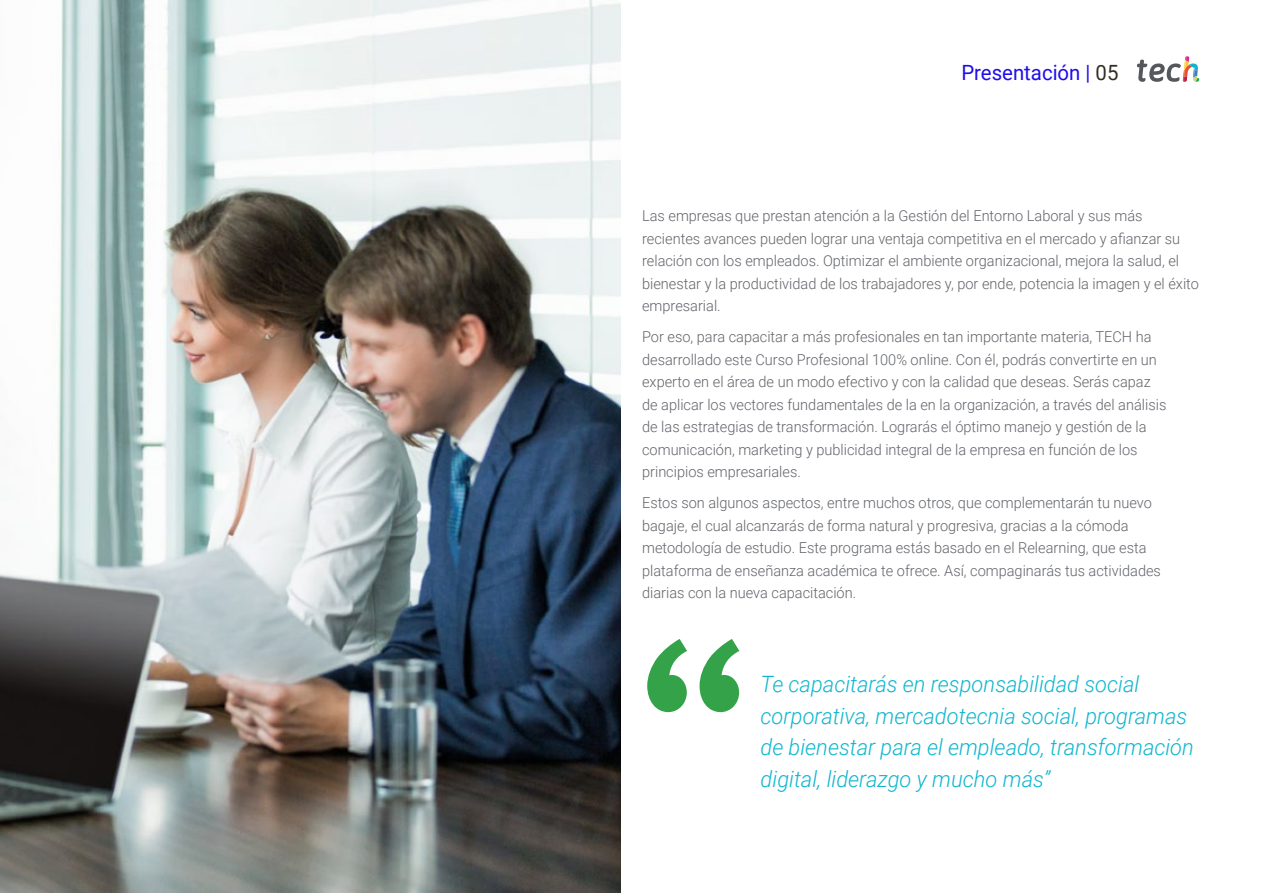
<style>
.page{position:relative;width:1263px;height:893px;background:#fff}
.page>*{position:absolute;margin:0;border:0;box-sizing:border-box;transform-origin:0 0}
.t1{font:italic 300 22.5px/31.5px "Roboto";color:#0fb6cf}
.t2{font:21px "Roboto";color:#1f0dec}
.t3{font:300 15px/22.5px "Roboto";color:#61646a}
.s1{color:#312e20}
</style>
<div class="page">
<svg style="left:647px;top:639px;width:92px;height:73px"></svg>
<img style="left:0;top:0;width:621px;height:893px">
<svg style="left:1137px;top:56px;width:62px;height:26px"></svg>
<h2 class="t2" style="left:961px;top:57px;width:159px">Presentación | <span class="s1">05</span></h2>
<p class="t3" style="left:642px;top:204px;width:558px">Las empresas que prestan atención a la Gestión del Entorno Laboral y sus más recientes avances pueden lograr una ventaja competitiva en el mercado y afianzar su relación con los empleados. Optimizar el ambiente organizacional, mejora la salud, el bienestar y la productividad de los trabajadores y, por ende, potencia la imagen y el éxito empresarial.</p>
<p class="t3" style="left:642px;top:325px;width:526px">Por eso, para capacitar a más profesionales en tan importante materia, TECH ha desarrollado este Curso Profesional 100% online. Con él, podrás convertirte en un experto en el área de un modo efectivo y con la calidad que deseas. Serás capaz de aplicar los vectores fundamentales de la en la organización, a través del análisis de las estrategias de transformación. Lograrás el óptimo manejo y gestión de la comunicación, marketing y publicidad integral de la empresa en función de los principios empresariales.</p>
<p class="t3" style="left:642px;top:491px;width:520px">Estos son algunos aspectos, entre muchos otros, que complementarán tu nuevo bagaje, el cual alcanzarás de forma natural y progresiva, gracias a la cómoda metodología de estudio. Este programa estás basado en el Relearning, que esta plataforma de enseñanza académica te ofrece. Así, compaginarás tus actividades diarias con la nueva capacitación.</p>
<h1 class="t1" style="left:761px;top:668px;width:435px">Te capacitarás en responsabilidad social corporativa, mercadotecnia social, programas de bienestar para el empleado, transformación digital, liderazgo y mucho más”</h1>
</div>
